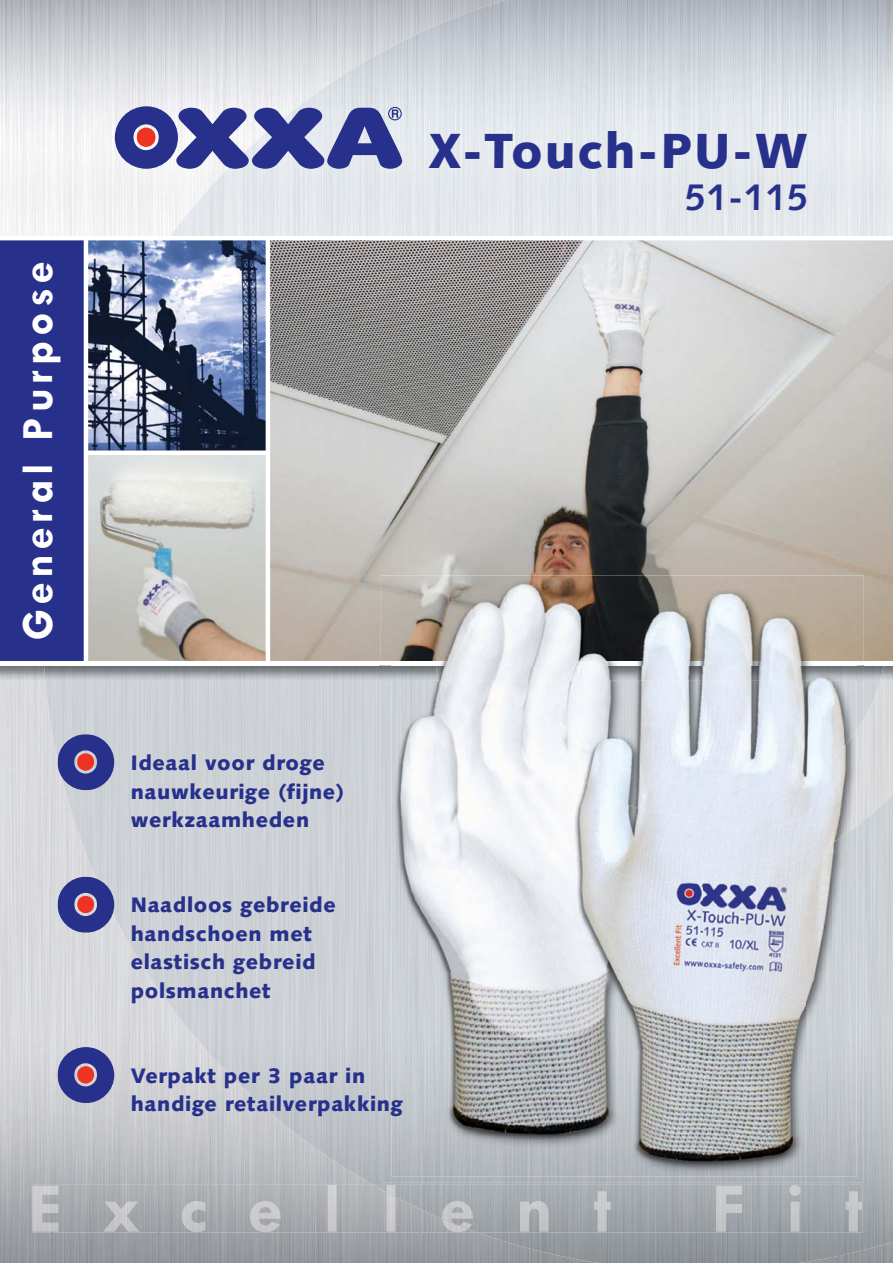
<style>
.page{position:relative;width:893px;height:1263px;background:#fff}
.page>*{position:absolute;margin:0;border:0;box-sizing:border-box;transform-origin:0 0}
.t1{font:900 49.35px "Syntax";letter-spacing:.04em;color:#27318b}
.t2{font:700 44.85px "Tw Cen";letter-spacing:.11em;color:#fff}
.t3{font:700 37.35px "Syntax";color:#27318b}
.t4{font:900 20.85px/28.3px "Syntax";letter-spacing:.03em;color:#27318b}
</style>
<div class="page">
<img style="left:0;top:0;width:262px;height:210px">
<img style="left:262px;top:0;width:100px;height:61px">
<div style="left:0;top:210px;width:167px;height:26px;background:#f4f4f5"></div>
<img style="left:0;top:681px;width:52px;height:582px">
<div style="left:864px;top:681px;width:29px;height:108px;background:#dadbdc"></div>
<img style="left:52px;top:895px;width:52px;height:368px">
<img style="left:104px;top:1000px;width:53px;height:263px">
<img style="left:157px;top:1000px;width:52px;height:263px">
<img style="left:209px;top:1106px;width:53px;height:157px">
<img style="left:262px;top:1159px;width:105px;height:104px">
<img style="left:367px;top:1232px;width:53px;height:31px">
<img style="left:420px;top:1232px;width:55px;height:31px">
<img style="left:362px;top:0;width:531px;height:236px">
<img style="left:257px;top:61px;width:107px;height:175px">
<img style="left:204px;top:169px;width:54px;height:67px">
<img style="left:167px;top:191px;width:38px;height:45px">
<div style="left:45px;top:681px;width:336px;height:214px;background:#cdd1d6"></div>
<img style="left:841px;top:789px;width:52px;height:474px">
<img style="left:101px;top:894px;width:280px;height:106px">
<img style="left:163px;top:999px;width:218px;height:54px">
<img style="left:206px;top:1052px;width:175px;height:54px">
<img style="left:259px;top:1104px;width:122px;height:55px">
<img style="left:327px;top:1157px;width:514px;height:28px">
<img style="left:475px;top:1232px;width:366px;height:31px">
<img style="left:864px;top:681px;width:16px;height:38px">
<img style="left:0;top:666px;width:893px;height:15px">
<img style="left:44px;top:666px;width:392px;height:15px">
<img style="left:864px;top:666px;width:20px;height:15px">
<img style="left:270px;top:240px;width:623px;height:421px">
<img style="left:88px;top:240px;width:178px;height:421px">
<div style="left:0;top:238px;width:85px;height:425px;background:#27318b"></div>
<hr style="left:0;top:236px;width:893px;height:4px;background:#fff">
<div style="left:85px;top:450px;width:181px;height:5px;background:#fff"></div>
<hr style="left:84px;top:239px;width:4px;height:425px;background:#fff">
<div style="left:0;top:661px;width:893px;height:5px;background:#fff"></div>
<img style="left:856px;top:731px;width:8px;height:50px">
<img style="left:381px;top:681px;width:53px;height:501px">
<img style="left:810px;top:781px;width:54px;height:401px">
<img style="left:434px;top:1176px;width:376px;height:6px">
<img style="left:856px;top:666px;width:8px;height:65px">
<img style="left:381px;top:575px;width:483px;height:91px">
<img style="left:495px;top:681px;width:361px;height:198px">
<img style="left:392px;top:681px;width:103px;height:495px">
<img style="left:495px;top:780px;width:52px;height:396px">
<img style="left:805px;top:825px;width:51px;height:351px">
<img style="left:546px;top:829px;width:104px;height:347px">
<img style="left:701px;top:829px;width:104px;height:347px">
<img style="left:649px;top:879px;width:53px;height:297px">
<img style="left:509px;top:681px;width:347px;height:135px">
<img style="left:436px;top:666px;width:69px;height:15px">
<img style="left:505px;top:666px;width:351px;height:15px">
<img style="left:392px;top:579px;width:464px;height:87px">
<svg style="left:115px;top:106px;width:287px;height:63px"></svg>
<svg style="left:58px;top:734px;width:59px;height:56px"></svg>
<svg style="left:58px;top:877px;width:59px;height:56px"></svg>
<svg style="left:58px;top:1047px;width:59px;height:56px"></svg>
<img style="left:33px;top:1185px;width:340px;height:47px">
<img style="left:373px;top:1185px;width:489px;height:47px">
<h2 class="t2" style="left:14px;top:640px;width:380px;rotate:-90deg">General Purpose</h2>
<h1 class="t1" style="left:429px;top:131px;width:380px">X-Touch-PU-W</h1>
<h3 class="t3" style="left:685px;top:182px;width:124px">51-115</h3>
<p class="t4" style="left:131px;top:751px;width:214px">Ideaal voor droge nauwkeurige (fijne) werkzaamheden</p>
<p class="t4" style="left:131px;top:893px;width:207px">Naadloos gebreide handschoen met elastisch gebreid polsmanchet</p>
<p class="t4" style="left:131px;top:1063px;width:273px">Verpakt per 3 paar in handige retailverpakking</p>
</div>
